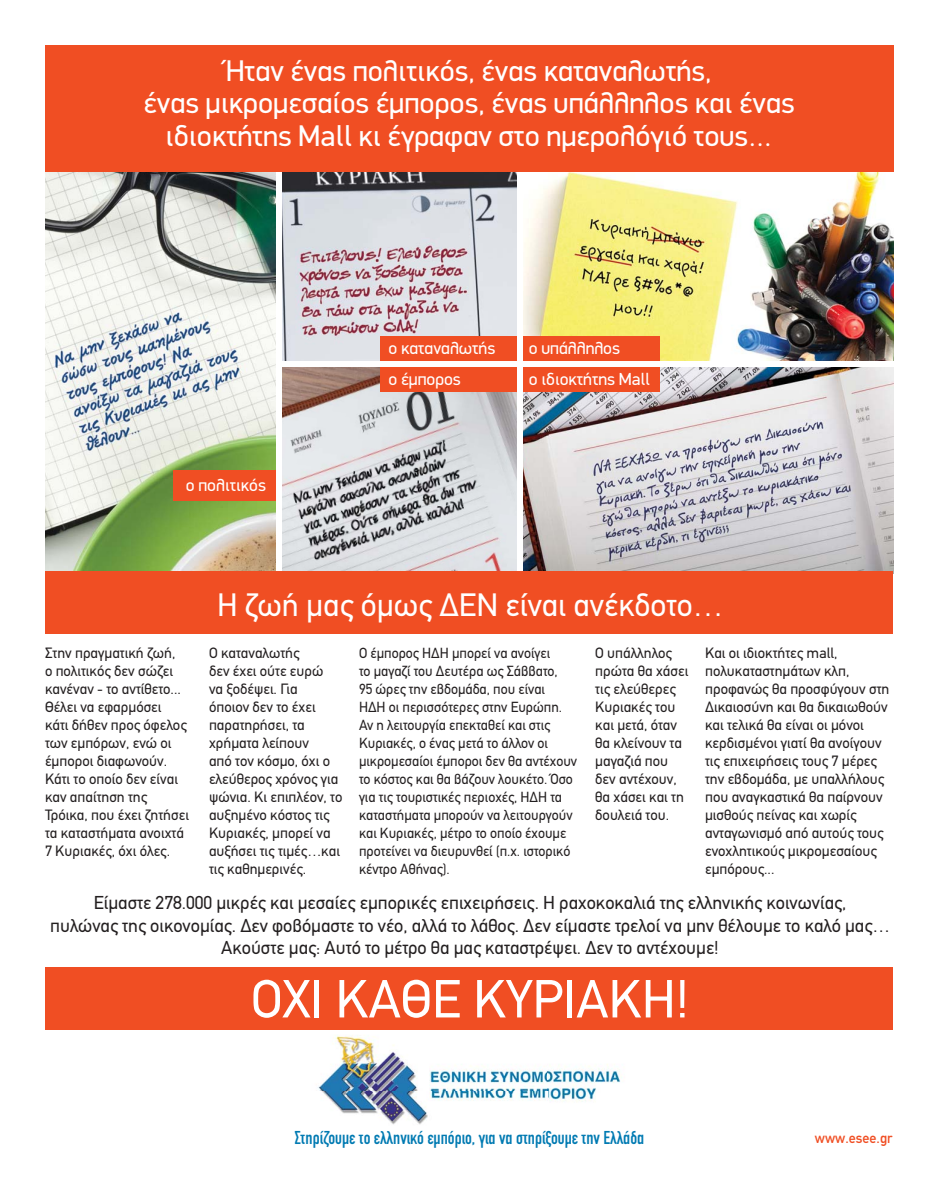
<style>
.page{position:relative;width:939px;height:1188px;background:#fff}
.page>*{position:absolute;margin:0;border:0;box-sizing:border-box;transform-origin:0 0}
.t1{font:53.75px "PF Din Text";color:#fff}
.t2{font:32.5px "PF Din Text";color:#fff}
.t3{font:30px/32.5px "PF Din Display";color:#fff;text-align:center}
.t4{font:18.75px/22.5px "PF Din Text";color:#231f20;text-align:center}
.t5{font:500 18.75px "PF Din Text Compressed";color:#007ab2}
.t6{font:17.5px/30.5px "PF Din Display";color:#fff}
.t7{font:15px/18px "PF Din Text";color:#231f20}
.t8{font:14.75px/18px "PF Din Text";color:#231f20}
.t9{font:500 14.75px "PF Din Text";color:#f04e23}
</style>
<div class="page">
<img style="left:311px;top:1029px;width:316px;height:95px">
<img style="left:45px;top:171px;width:472px;height:414px">
<img style="left:522px;top:171px;width:372px;height:402px">
<div style="left:380px;top:336px;width:280px;height:56px;background:#f04e23"></div>
<div style="left:173px;top:470px;width:108px;height:31px;background:#f04e23"></div>
<div style="left:276px;top:167px;width:5px;height:423px;background:#fff"></div>
<div style="left:517px;top:167px;width:5px;height:423px;background:#fff"></div>
<div style="left:281px;top:361px;width:613px;height:5px;background:#fff"></div>
<div style="left:45px;top:45px;width:848px;height:126px;background:#f04e23"></div>
<div style="left:46px;top:571px;width:847px;height:62px;background:#f04e23"></div>
<div style="left:46px;top:966px;width:847px;height:63px;background:#f04e23"></div>
<h3 class="t3" style="left:143px;top:57px;width:653px">Ήταν ένας πολιτικός, ένας καταναλωτής,<br>ένας μικρομεσαίος έμπορος, ένας υπάλληλος και ένας ιδιοκτήτης Mall κι έγραφαν στο ημερολόγιό τους…</h3>
<p class="t6" style="left:186px;top:472px;width:82px">ο πολιτικός</p>
<p class="t6" style="left:388px;top:335px;width:108px">ο καταναλωτής ο έμπορος</p>
<p class="t6" style="left:529px;top:335px;width:93px">ο υπάλληλος</p>
<p class="t6" style="left:529px;top:365px;width:123px">ο ιδιοκτήτης Mall</p>
<p class="t7" style="left:45px;top:645px;width:145px">Στην πραγματική ζωή,<br>ο πολιτικός δεν σώζει κανέναν - το αντίθετο...<br>Θέλει να εφαρμόσει<br>κάτι δήθεν προς όφελος των εμπόρων, ενώ οι έμποροι διαφωνούν.<br>Κάτι το οποίο δεν είναι καν απαίτηση της<br>Τρόικα, που έχει ζητήσει τα καταστήματα ανοιχτά<br>7 Κυριακές, όχι όλες.</p>
<h2 class="t2" style="left:217px;top:593px;width:508px">Η ζωή μας όμως ΔΕΝ είναι ανέκδοτο…</h2>
<p class="t7" style="left:209px;top:645px;width:135px">Ο καταναλωτής<br>δεν έχει ούτε ευρώ<br>να ξοδέψει. Για<br>όποιον δεν το έχει παρατηρήσει, τα χρήματα λείπουν<br>από τον κόσμο, όχι ο ελεύθερος χρόνος για ψώνια. Κι επιπλέον, το αυξημένο κόστος τις<br>Κυριακές, μπορεί να αυξήσει τις τιμές…και τις καθημερινές.</p>
<p class="t8" style="left:359px;top:645px;width:220px">Ο έμπορος ΗΔΗ μπορεί να ανοίγει<br>το μαγαζί του Δευτέρα ως Σάββατο,<br>95 ώρες την εβδομάδα, που είναι<br>ΗΔΗ οι περισσότερες στην Ευρώπη.<br>Αν η λειτουργία επεκταθεί και στις Κυριακές, ο ένας μετά το άλλον οι μικρομεσαίοι έμποροι δεν θα αντέχουν το κόστος και θα βάζουν λουκέτο. Όσο για τις τουριστικές περιοχές, ΗΔΗ τα καταστήματα μπορούν να λειτουργούν και Κυριακές, μέτρο το οποίο έχουμε προτείνει να διευρυνθεί (π.χ. ιστορικό κέντρο Αθήνας).</p>
<p class="t7" style="left:595px;top:645px;width:95px">Ο υπάλληλος πρώτα θα χάσει τις ελεύθερες<br>Κυριακές του και μετά, όταν θα κλείνουν τα μαγαζιά που δεν αντέχουν, θα χάσει και τη δουλειά του.</p>
<p class="t7" style="left:705px;top:645px;width:186px">Και οι ιδιοκτήτες mall, πολυκαταστημάτων κλπ, προφανώς θα προσφύγουν στη<br>Δικαιοσύνη και θα δικαιωθούν και τελικά θα είναι οι μόνοι κερδισμένοι γιατί θα ανοίγουν τις επιχειρήσεις τους 7 μέρες την εβδομάδα, με υπαλλήλους που αναγκαστικά θα παίρνουν μισθούς πείνας και χωρίς ανταγωνισμό από αυτούς τους ενοχλητικούς μικρομεσαίους εμπόρους...</p>
<p class="t4" style="left:50px;top:893px;width:841px">Είμαστε 278.000 μικρές και μεσαίες εμπορικές επιχειρήσεις. Η ραχοκοκαλιά της ελληνικής κοινωνίας,<br>πυλώνας της οικονομίας. Δεν φοβόμαστε το νέο, αλλά το λάθος. Δεν είμαστε τρελοί να μην θέλουμε το καλό μας…<br>Ακούστε μας: Αυτό το μέτρο θα μας καταστρέψει. Δεν το αντέχουμε!</p>
<h1 class="t1" style="left:251px;top:979px;width:439px">ΟΧΙ ΚΑΘΕ ΚΥΡΙΑΚΗ!</h1>
<p class="t5" style="left:295px;top:1130px;width:351px">Στηρίζουμε το ελληνικό εμπόριο, για να στηρίξουμε την Ελλάδα</p>
<p class="t9" style="left:815px;top:1131px;width:79px">www.esee.gr</p>
</div>
